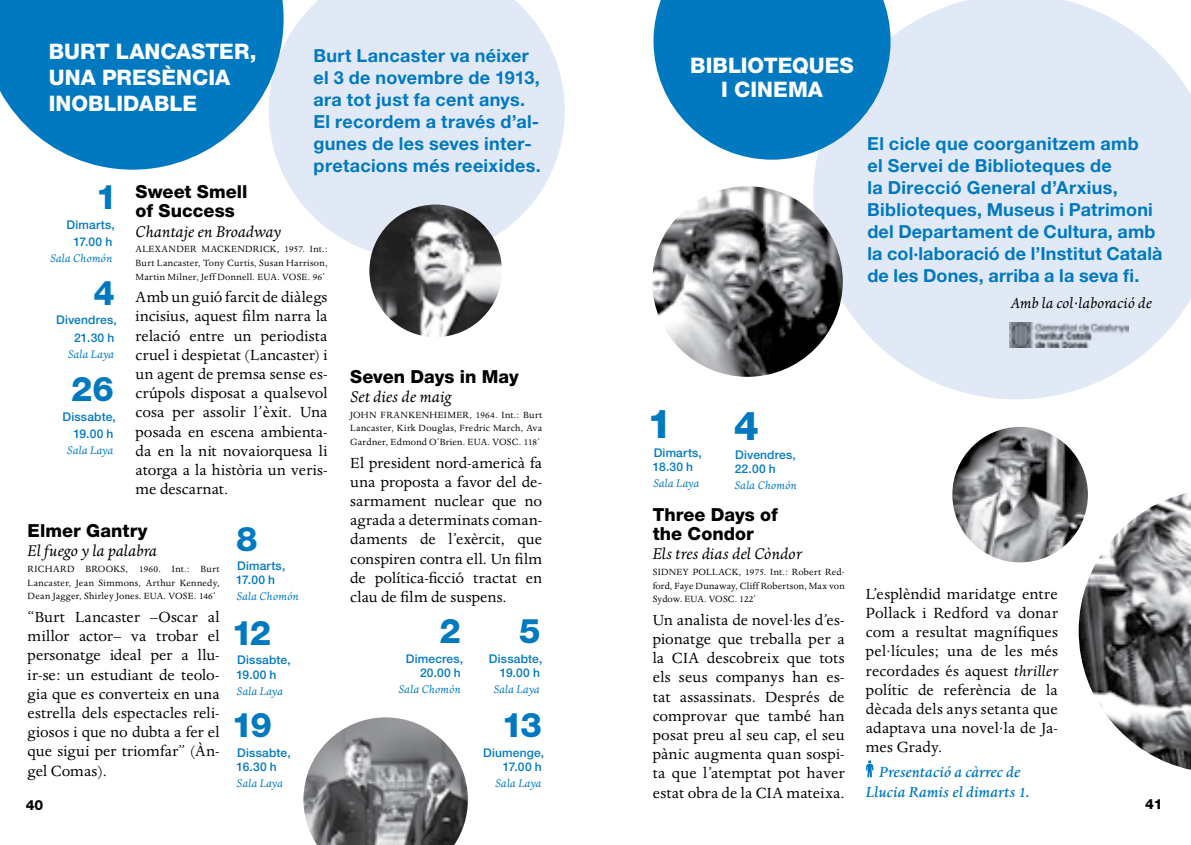
<style>
.page{position:relative;width:1191px;height:845px;background:#fff}
.page>*{position:absolute;margin:0;border:0;box-sizing:border-box;transform-origin:0 0}
.t1{font:800 40px "Helvetica Neue LT";color:#0079c1}
.t2{font:800 34px "Helvetica Neue LT";letter-spacing:-.07em;color:#0079c1}
.t3{font:800 21.4px/26px "Helvetica Neue LT";color:#fff}
.t4{font:700 18px/22px "Helvetica Neue LT";letter-spacing:.015em;color:#0079c1}
.t5{font:italic 18px "Dante";letter-spacing:.005em;color:#000}
.t6{font:800 18px/19.2px "Helvetica Neue LT";letter-spacing:.005em;color:#000}
.t7{font:17px/19.2px "Dante";letter-spacing:.005em;color:#000;text-align:justify}
.t8{font:italic 500 17px/19.2px "Dante";letter-spacing:.005em;color:#0079c1;text-align:center}
.t9{font:italic 17px "Dante";letter-spacing:.005em;color:#000}
.t10{font:800 14px "Helvetica Neue LT";color:#000}
.t11{font:italic 12.8px "Dante";letter-spacing:.015em;color:#0079c1}
.t12{font:500 12px/14px "Helvetica Neue LT";letter-spacing:.015em;color:#0079c1}
.t13{font:10.4px/13.6px "Dante";letter-spacing:.02em;color:#000;text-align:justify}
.t14{font:10.4px "Dante";letter-spacing:.04em;color:#000}
.s1{font-style:italic}
</style>
<div class="page">
<svg style="left:281px;top:0;width:284px;height:256px;background:#e5ecf7"></svg>
<svg style="left:0;top:0;width:284px;height:170px;background:#298ecb"></svg>
<svg style="left:813px;top:0;width:378px;height:399px;background:#e4ebf7"></svg>
<svg style="left:653px;top:0;width:237px;height:160px;background:#288dca"></svg>
<svg style="left:866px;top:760px;width:7px;height:18px"></svg>
<img style="left:1010px;top:322px;width:118px;height:25px">
<img style="left:369px;top:204px;width:133px;height:133px;border-radius:66px">
<img style="left:652px;top:186px;width:190px;height:191px;border-radius:95px">
<img style="left:952px;top:427px;width:136px;height:135px;border-radius:68px">
<img style="left:1078px;top:492px;width:113px;height:278px">
<img style="left:303px;top:717px;width:165px;height:128px">
<p class="t3" style="left:49px;top:38px;width:209px">Burt Lancaster, una presència inoblidable</p>
<p class="t4" style="left:313px;top:44px;width:229px">Burt Lancaster va néixer el 3 de novembre de 1913, ara tot just fa cent anys.<br>El recordem a través d’al&shy;gunes de les seves inter&shy;pretacions més reeixides.</p>
<p class="t3" style="left:721px;top:53px;width:119px;line-height:24px;text-indent:-31px">Biblioteques i Cinema</p>
<p class="t4" style="left:867px;top:132px;width:297px">El cicle que coorganitzem amb<br>el Servei de Biblioteques de<br>la Direcció General d’Arxius,<br>Biblioteques, Museus i Patrimoni del Departament de Cultura, amb la col·laboració de l’Institut Català de les Dones, arriba a la seva fi.</p>
<p class="t9" style="left:1010px;top:294px;width:143px">Amb la col·laboració de</p>
<p class="t6" style="left:136px;top:182px;width:114px">Sweet Smell of Success</p>
<p class="t5" style="left:136px;top:221px;width:147px">Chantaje en Broadway</p>
<p class="t13" style="left:136px;top:243px;width:15px">Alexa</p>
<h2 class="t2" style="left:96px;top:176px;width:23px">1</h2>
<p class="t12" style="left:66px;top:215px;width:50px;line-height:17.4px;text-align:center">Dimarts,<br>17.00 h</p>
<p class="t11" style="left:50px;top:251px;width:64px">Sala Chomón</p>
<p class="t13" style="left:136px;top:243px;width:193px;text-indent:33px">nder Mackendrick, 1957. Int.:<br>Burt Lancaster, Tony Curtis, Susan Harrison, Martin Milner, Jeff Donnell. EUA. VOSE. 96’</p>
<p class="t7" style="left:136px;top:288px;width:193px">Amb un guió farcit de diàlegs incisius, aquest film narra la relació entre un periodista cruel i despietat (Lancaster) i un agent de premsa sense es&shy;crúpols disposat a qualsevol cosa per assolir l’èxit. Una posada en escena ambienta&shy;da en la nit novaiorquesa li atorga a la història un veris&shy;me descarnat.</p>
<h2 class="t2" style="left:94px;top:272px;width:23px">4</h2>
<p class="t12" style="left:56px;top:311px;width:62px;line-height:17.4px;text-align:right">Divendres,<br>21.30 h</p>
<p class="t11" style="left:68px;top:347px;width:48px">Sala Laya</p>
<p class="t6" style="left:350px;top:366px;width:170px">Seven Days in May</p>
<p class="t5" style="left:350px;top:387px;width:103px">Set dies de maig</p>
<p class="t14" style="left:350px;top:409px;width:87px">John Frankenheime</p>
<h2 class="t2" style="left:71px;top:368px;width:44px">26</h2>
<p class="t12" style="left:62px;top:407px;width:55px;line-height:17.4px;text-align:right">Dissabte,<br>19.00 h</p>
<p class="t11" style="left:67px;top:443px;width:48px">Sala Laya</p>
<h1 class="t1" style="left:647px;top:399px;width:27px">1</h1>
<p class="t12" style="left:653px;top:446px;width:51px">Dimarts,<br>18.30 h</p>
<p class="t11" style="left:653px;top:476px;width:48px">Sala Laya</p>
<p class="t13" style="left:350px;top:408px;width:193px;text-indent:112px">r, 1964. Int.: Burt Lancaster, Kirk Douglas, Fredric March, Ava Gardner, Edmond O’Brien. EUA. VOSC. 118’</p>
<p class="t7" style="left:350px;top:453px;width:193px">El president nord-americà fa una proposta a favor del de&shy;sarmament nuclear que no agrada a determinats coman&shy;daments de l’exèrcit, que conspiren contra ell. Un film de política-ficció tractat en clau de film de suspens.</p>
<h1 class="t1" style="left:733px;top:401px;width:27px">4</h1>
<p class="t12" style="left:735px;top:448px;width:63px">Divendres,<br>22.00 h</p>
<p class="t11" style="left:734px;top:478px;width:64px">Sala Chomón</p>
<p class="t6" style="left:652px;top:504px;width:127px">Three Days of the Condor</p>
<p class="t5" style="left:652px;top:544px;width:151px">Els tres dias del Còndor</p>
<p class="t13" style="left:652px;top:565px;width:54px">Sidney Polla</p>
<p class="t6" style="left:28px;top:521px;width:122px">Elmer Gantry</p>
<p class="t5" style="left:28px;top:541px;width:131px">El fuego y la palabra</p>
<p class="t13" style="left:28px;top:562px;width:78px">Richard Brooks</p>
<h2 class="t2" style="left:236px;top:518px;width:23px">8</h2>
<p class="t12" style="left:236px;top:559px;width:51px">Dimarts,<br>17.00 h</p>
<p class="t11" style="left:236px;top:589px;width:64px">Sala Chomón</p>
<p class="t13" style="left:28px;top:562px;width:193px;text-indent:98px">, 1960. Int.: Burt Lancaster, Jean Simmons, Arthur Kennedy, Dean Jagger, Shirley Jones. EUA. VOSE. 146’</p>
<p class="t7" style="left:28px;top:608px;width:193px">“Burt Lancaster –Oscar al millor actor– va trobar el personatge ideal per a llu&shy;ir-se: un estudiant de teolo&shy;gia que es converteix en una estrella dels espectacles reli&shy;giosos i que no dubta a fer el que sigui per triomfar” (Àn&shy;gel Comas).</p>
<p class="t13" style="left:652px;top:565px;width:193px;text-indent:72px">ck, 1975. Int.: Robert Red&shy;ford, Faye Dunaway, Cliff Robertson, Max von Sydow. EUA. VOSC. 122’</p>
<p class="t7" style="left:652px;top:610px;width:193px">Un analista de novel·les d’es&shy;pionatge que treballa per a la CIA descobreix que tots els seus companys han es&shy;tat assassinats. Després de comprovar que també han posat preu al seu cap, el seu pànic augmenta quan sospi&shy;ta que l’atemptat pot haver estat obra de la CIA mateixa.</p>
<p class="t7" style="left:866px;top:584px;width:193px">L’esplèndid maridatge entre Pollack i Redford va donar com a resultat magnífiques pel·lícules; una de les més recordades és aquest <span class="s1">thriller </span>polític de referència de la dècada dels anys setanta que adaptava una novel·la de Ja&shy;mes Grady.</p>
<p class="t8" style="left:866px;top:763px;width:166px">Presentació a càrrec de<br>Llucia Ramis el dimarts 1.</p>
<h2 class="t2" style="left:439px;top:611px;width:23px">2</h2>
<p class="t12" style="left:406px;top:651px;width:59px;text-align:right">Dimecres,<br>20.00 h</p>
<p class="t11" style="left:398px;top:682px;width:64px">Sala Chomón</p>
<h2 class="t2" style="left:519px;top:611px;width:23px">5</h2>
<p class="t12" style="left:489px;top:651px;width:55px;text-align:right">Dissabte,<br>19.00 h</p>
<p class="t11" style="left:493px;top:682px;width:48px">Sala Laya</p>
<h2 class="t2" style="left:231px;top:612px;width:41px">12</h2>
<p class="t12" style="left:236px;top:653px;width:56px">Dissabte,<br>19.00 h</p>
<p class="t11" style="left:237px;top:683px;width:48px">Sala Laya</p>
<h2 class="t2" style="left:231px;top:704px;width:42px">19</h2>
<p class="t12" style="left:236px;top:745px;width:56px">Dissabte,<br>16.30 h</p>
<p class="t11" style="left:237px;top:775px;width:48px">Sala Laya</p>
<h2 class="t2" style="left:501px;top:704px;width:42px">13</h2>
<p class="t12" style="left:483px;top:745px;width:62px;text-align:right">Diumenge,<br>17.00 h</p>
<p class="t11" style="left:495px;top:776px;width:48px">Sala Laya</p>
<p class="t10" style="left:26px;top:796px;width:19px">40</p>
<p class="t10" style="left:1145px;top:795px;width:19px">41</p>
</div>
